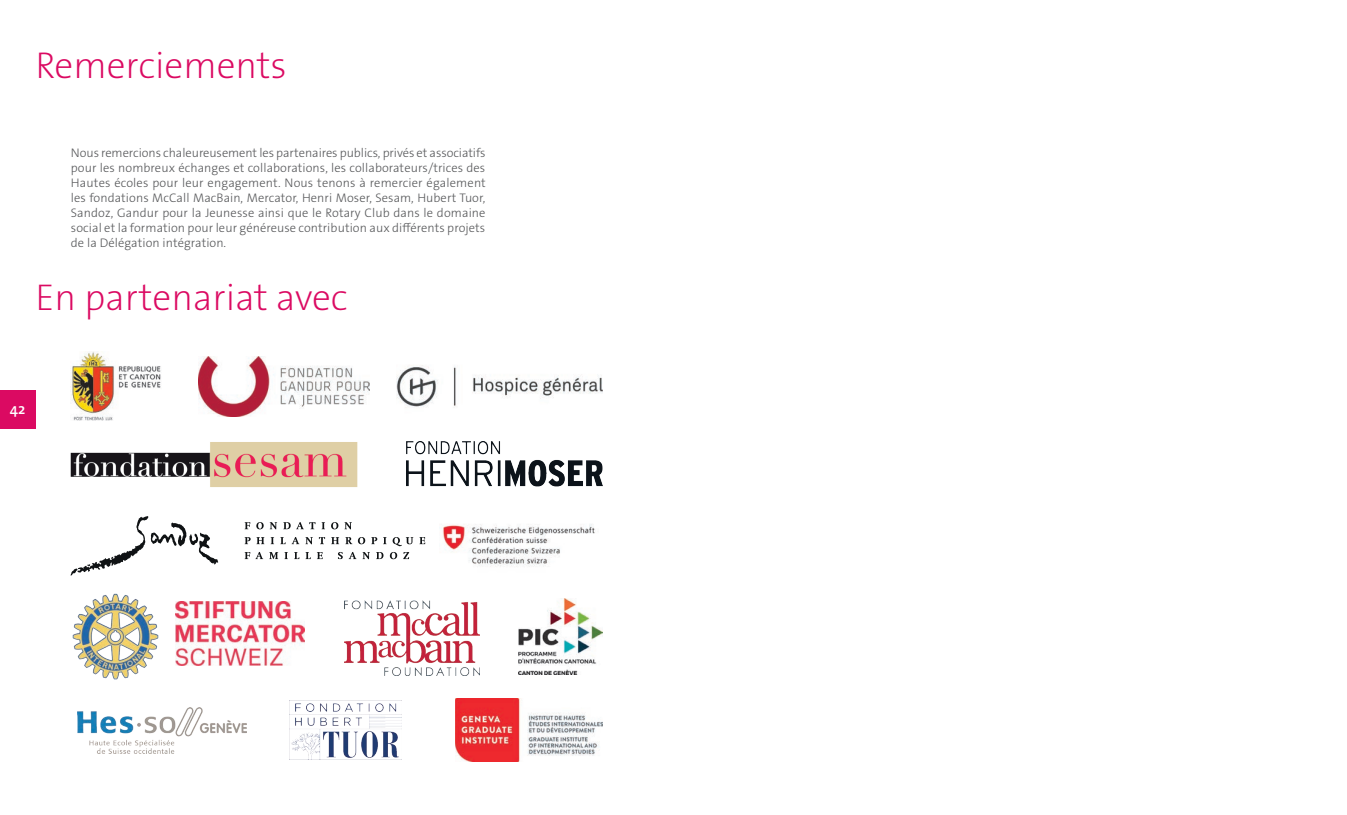
<style>
.page{position:relative;width:1347px;height:815px;background:#fff}
.page>*{position:absolute;margin:0;border:0;box-sizing:border-box;transform-origin:0 0}
.t1{font:200 37.5px "The Sans Os F";color:#db0a62}
.t2{font:600 15px "The Sans Os F";color:#fff}
.t3{font:300 12.5px/15px "The Sans Os F";letter-spacing:.005em;color:#57585a;text-align:justify}
</style>
<div class="page">
<div style="left:0;top:390px;width:35px;height:39px;background:#db0a62"></div>
<svg style="left:245px;top:522px;width:5px;height:7px"></svg>
<svg style="left:256px;top:522px;width:8px;height:7px"></svg>
<svg style="left:270px;top:522px;width:7px;height:7px"></svg>
<svg style="left:283px;top:522px;width:32px;height:7px"></svg>
<svg style="left:321px;top:522px;width:4px;height:7px"></svg>
<svg style="left:331px;top:522px;width:7px;height:7px"></svg>
<svg style="left:344px;top:522px;width:8px;height:7px"></svg>
<svg style="left:245px;top:537px;width:19px;height:7px"></svg>
<svg style="left:271px;top:537px;width:3px;height:7px"></svg>
<svg style="left:280px;top:537px;width:19px;height:7px"></svg>
<svg style="left:305px;top:537px;width:8px;height:7px"></svg>
<svg style="left:319px;top:537px;width:6px;height:7px"></svg>
<svg style="left:331px;top:537px;width:8px;height:7px"></svg>
<svg style="left:345px;top:537px;width:7px;height:7px"></svg>
<svg style="left:358px;top:537px;width:7px;height:7px"></svg>
<svg style="left:371px;top:537px;width:6px;height:7px"></svg>
<svg style="left:383px;top:537px;width:3px;height:7px"></svg>
<svg style="left:392px;top:537px;width:21px;height:9px"></svg>
<svg style="left:419px;top:537px;width:6px;height:7px"></svg>
<svg style="left:245px;top:552px;width:18px;height:7px"></svg>
<svg style="left:269px;top:552px;width:9px;height:7px"></svg>
<svg style="left:284px;top:552px;width:4px;height:7px"></svg>
<svg style="left:294px;top:552px;width:5px;height:7px"></svg>
<svg style="left:305px;top:552px;width:6px;height:7px"></svg>
<svg style="left:317px;top:552px;width:6px;height:7px"></svg>
<svg style="left:338px;top:552px;width:5px;height:7px"></svg>
<svg style="left:349px;top:552px;width:7px;height:7px"></svg>
<svg style="left:362px;top:552px;width:8px;height:7px"></svg>
<svg style="left:376px;top:552px;width:7px;height:7px"></svg>
<svg style="left:390px;top:552px;width:7px;height:7px"></svg>
<svg style="left:403px;top:552px;width:6px;height:7px"></svg>
<svg style="left:71px;top:516px;width:147px;height:60px"></svg>
<img style="left:442px;top:524px;width:153px;height:43px">
<img style="left:406px;top:442px;width:197px;height:45px">
<img style="left:71px;top:442px;width:287px;height:45px">
<img style="left:71px;top:352px;width:90px;height:69px">
<img style="left:198px;top:357px;width:171px;height:59px">
<img style="left:396px;top:365px;width:207px;height:43px">
<img style="left:175px;top:602px;width:129px;height:64px">
<img style="left:344px;top:600px;width:135px;height:75px">
<img style="left:518px;top:599px;width:84px;height:76px">
<img style="left:72px;top:593px;width:87px;height:87px">
<img style="left:290px;top:700px;width:111px;height:60px">
<img style="left:78px;top:707px;width:168px;height:46px">
<img style="left:456px;top:698px;width:147px;height:64px">
<h1 class="t1" style="left:35px;top:42px;width:253px">Remerciements</h1>
<p class="t3" style="left:71px;top:145px;width:416px">Nous remercions chaleureusement les partenaires publics, privés et associatifs pour les nombreux échanges et collaborations, les collaborateurs/trices des Hautes écoles pour leur engagement. Nous tenons à remercier également les fondations McCall MacBain, Mercator, Henri Moser, Sesam, Hubert Tuor, Sandoz, Gandur pour la Jeunesse ainsi que le Rotary Club dans le domaine social et la formation pour leur généreuse contribution aux différents projets de la Délégation intégration.</p>
<h1 class="t1" style="left:35px;top:273px;width:314px">En partenariat avec</h1>
<p class="t2" style="left:10px;top:400px;width:17px">42</p>
</div>
